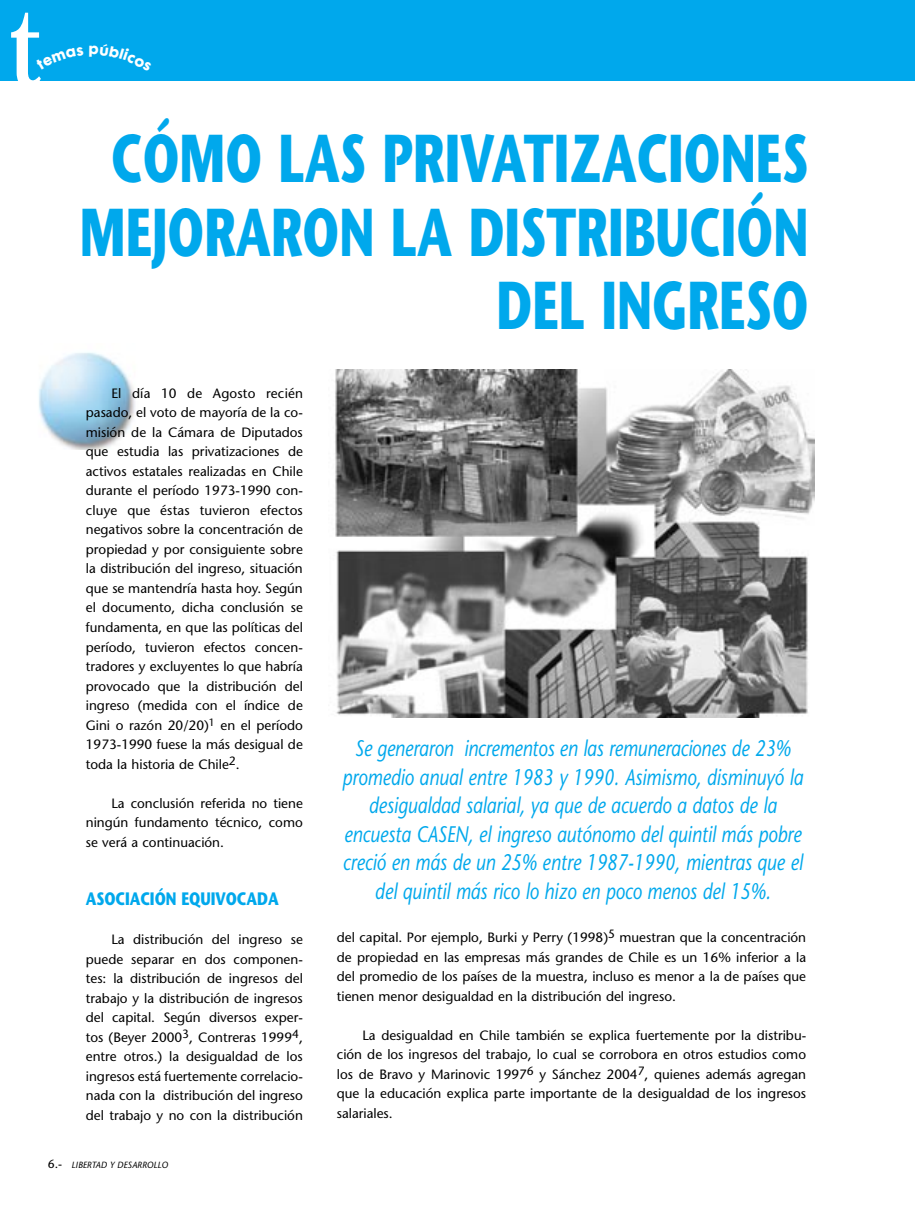
<style>
.page{position:relative;width:915px;height:1212px;background:#fff}
.page>*{position:absolute;margin:0;border:0;box-sizing:border-box;transform-origin:0 0}
.t1{font:700 112.5px "Century Old Style";color:#fff;scale:.7 1}
.t2{font:700 67.5px/73.5px "Stone Sans";color:#00a8ec;text-align:right;scale:.7 1}
.t3{font:italic 22.5px/28.5px "Stone Sans";color:#00a8ec;text-align:center;scale:.8 1}
.t4{font:700 18px "Stone Sans";letter-spacing:-.005em;color:#00a8ec;scale:.8 1}
.t5{font:13.5px/19.5px "Stone Sans";color:#000;text-align:justify}
.t6{font:italic 9px "Stone Sans";color:#000}
.s1{font-style:normal;font-size:12px}
</style>
<div class="page">
<img style="left:39px;top:352px;width:96px;height:97px">
<div style="left:0;top:0;width:914px;height:81px;background:#00a8ec"></div>
<img style="left:335px;top:369px;width:479px;height:348px">
<h1 class="t1" style="left:11px;top:-28px;width:39px">t</h1>
<h2 class="t2" style="left:80px;top:122px;width:1042px">CÓMO LAS PRIVATIZACIONES<br>MEJORARON LA DISTRIBUCIÓN<br>DEL INGRESO</h2>
<p class="t5" style="left:86px;top:383px;width:218px;text-indent:26px">El día 10 de Agosto recién pasado, el voto de mayoría de la co&shy;misión de la Cámara de Diputados que estudia las privatizaciones de activos estatales realizadas en Chile durante el período 1973-1990 con&shy;cluye que éstas tuvieron efectos negativos sobre la concentración de propiedad y por consiguiente sobre la distribución del ingreso, situación que se mantendría hasta hoy. Según el documento, dicha conclusión se fundamenta, en que las políticas del período, tuvieron efectos concen&shy;tradores y excluyentes lo que habría provocado que la distribución del ingreso (medida con el índice de Gini o razón 20/20)<sup>1</sup> en el período 1973-1990 fuese la más desigual de toda la historia de Chile<sup>2</sup>.</p>
<p class="t5" style="left:86px;top:793px;width:218px;text-indent:26px">La conclusión referida no tiene ningún fundamento técnico, como se verá a continuación.</p>
<p class="t3" style="left:342px;top:734px;width:577px">Se generaron incrementos en las remuneraciones de 23% promedio anual entre 1983 y 1990. Asimismo, disminuyó la desigualdad salarial, ya que de acuerdo a datos de la encuesta CASEN, el ingreso autónomo del quintil más pobre creció en más de un 25% entre 1987-1990, mientras que el del quintil más rico lo hizo en poco menos del 15%.</p>
<h3 class="t4" style="left:86px;top:888px;width:242px">ASOCIACIÓN EQUIVOCADA</h3>
<p class="t5" style="left:86px;top:929px;width:218px;text-indent:26px">La distribución del ingreso se puede separar en dos componen&shy;tes: la distribución de ingresos del trabajo y la distribución de ingresos del capital. Según diversos exper&shy;tos (Beyer 2000<sup>3</sup>, Contreras 1999<sup>4</sup>, entre otros.) la desigualdad de los ingresos está fuertemente correlacio&shy;nada con la distribución del ingreso del trabajo y no con la distribución</p>
<p class="t5" style="left:337px;top:928px;width:470px">del capital. Por ejemplo, Burki y Perry (1998)<sup>5</sup> muestran que la concentración de propiedad en las empresas más grandes de Chile es un 16% inferior a la del promedio de los países de la muestra, incluso es menor a la de países que tienen menor desigualdad en la distribución del ingreso.</p>
<p class="t5" style="left:337px;top:1025px;width:470px;text-indent:26px">La desigualdad en Chile también se explica fuertemente por la distribu&shy;ción de los ingresos del trabajo, lo cual se corrobora en otros estudios como los de Bravo y Marinovic 1997<sup>6</sup> y Sánchez 2004<sup>7</sup>, quienes además agregan que la educación explica parte importante de la desigualdad de los ingresos salariales.</p>
<p class="t6" style="left:48px;top:1160px;width:122px"><span class="s1">6.-</span> LIBERTAD Y DESARROLLO</p>
</div>
